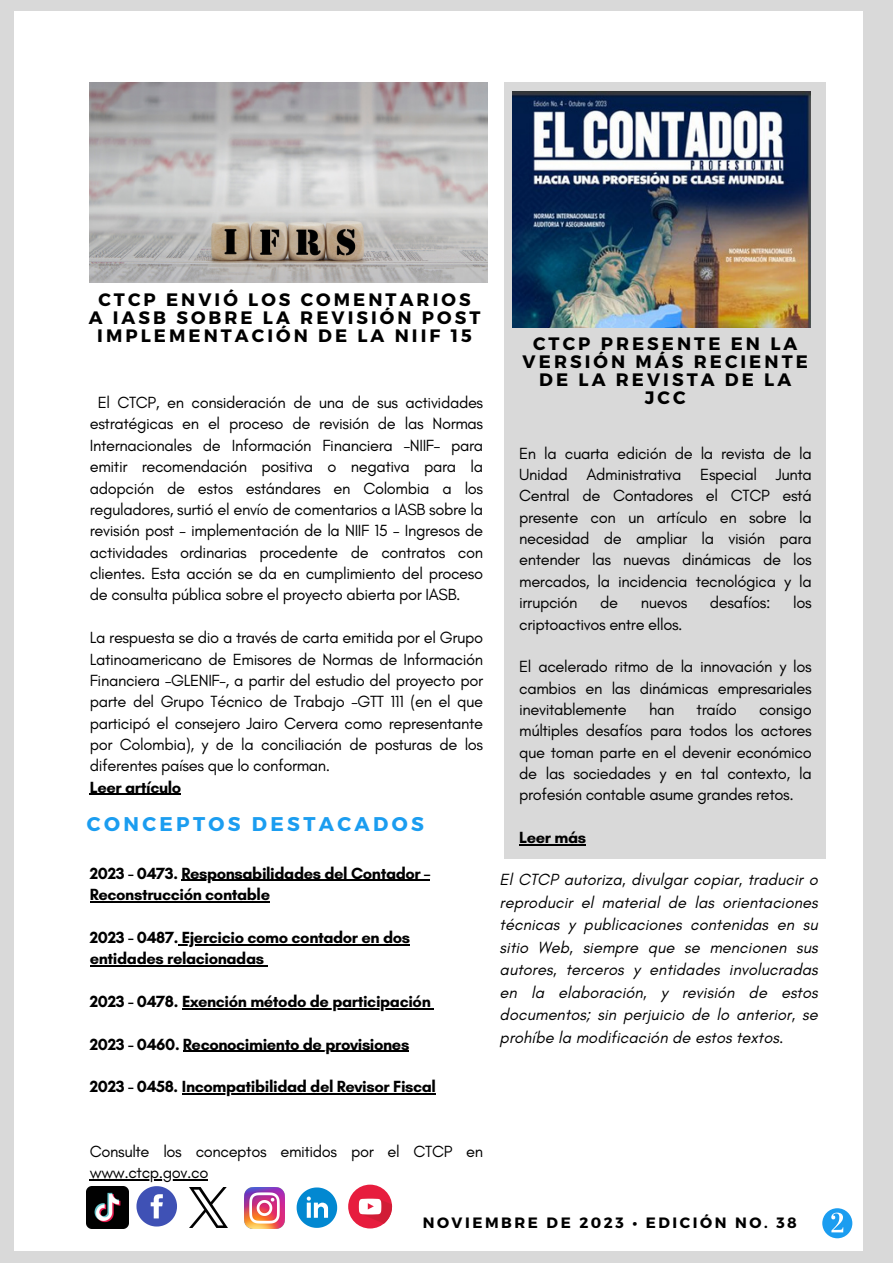
<style>
.page{position:relative;width:893px;height:1264px;background:#fff}
.page>*{position:absolute;margin:0;border:0;box-sizing:border-box;transform-origin:0 0}
.t1{font:700 19.8px "Montserrat";letter-spacing:.17em;color:#1b9df0}
.t2{font:700 18px/18px "Montserrat";letter-spacing:.17em;color:#000;text-align:center}
.t3{font:16.5px/21.3px "Glacial Indifference";letter-spacing:-.025em;color:#000;text-align:justify}
.t4{font:italic 16.5px/22.5px "Glacial Indifference";color:#000;text-align:justify}
.t5{font:700 16.5px/21.3px "Glacial Indifference";letter-spacing:-.025em;color:#000}
.t6{font:700 15px "Montserrat";letter-spacing:.17em;color:#000}
</style>
<div class="page">
<div style="left:0;top:0;width:892px;height:1262px;background:#d9d9d9"></div>
<div style="left:15px;top:11px;width:847px;height:1239px;background:#fff"></div>
<div style="left:504px;top:82px;width:321px;height:776px;background:#d9d9d9"></div>
<img style="left:512px;top:91px;width:298px;height:236px">
<img style="left:89px;top:82px;width:398px;height:200px">
<svg style="left:822px;top:1208px;width:30px;height:30px"></svg>
<svg style="left:136px;top:1186px;width:41px;height:40px"></svg>
<img style="left:244px;top:1187px;width:41px;height:41px">
<svg style="left:296px;top:1187px;width:41px;height:40px"></svg>
<div style="left:348px;top:1184px;width:44px;height:44px;background:#e71d3e;border-radius:50%"></div>
<svg style="left:359px;top:1198px;width:33px;height:25px"></svg>
<img style="left:87px;top:1186px;width:42px;height:42px">
<img style="left:189px;top:1187px;width:38px;height:40px">
<hr style="left:519px;top:844px;width:66px;height:1px;background:#000">
<hr style="left:181px;top:879px;width:249px;height:2px;background:#000">
<hr style="left:90px;top:901px;width:180px;height:1px;background:#000">
<hr style="left:182px;top:944px;width:228px;height:1px;background:#000">
<hr style="left:90px;top:965px;width:174px;height:1px;background:#000">
<hr style="left:182px;top:1008px;width:248px;height:1px;background:#000">
<hr style="left:183px;top:1050px;width:226px;height:1px;background:#000">
<hr style="left:182px;top:1093px;width:253px;height:1px;background:#000">
<hr style="left:90px;top:1178px;width:118px;height:2px;background:#000">
<hr style="left:90px;top:793px;width:91px;height:2px;background:#000">
<p class="t2" style="left:89px;top:290px;width:393px">CTCP ENVIÓ LOS COMENTARIOS<br>A IASB SOBRE LA REVISIÓN POST<br>IMPLEMENTACIÓN DE LA NIIF 15</p>
<p class="t3" style="left:90px;top:392px;width:395px;text-indent:8px">El CTCP, en consideración de una de sus actividades estratégicas en el proceso de revisión de las Normas Internacionales de Información Financiera –NIIF– para emitir recomendación positiva o negativa para la adopción de estos estándares en Colombia a los reguladores, surtió el envío de comentarios a IASB sobre la revisión post – implementación de la NIIF 15 – Ingresos de actividades ordinarias procedente de contratos con clientes. Esta acción se da en cumplimiento del proceso de consulta pública sobre el proyecto abierta por IASB.</p>
<p class="t3" style="left:90px;top:626px;width:395px">La respuesta se dio a través de carta emitida por el Grupo Latinoamericano de Emisores de Normas de Información Financiera –GLENIF–, a partir del estudio del proyecto por parte del Grupo Técnico de Trabajo –GTT 111 (en el que participó el consejero Jairo Cervera como representante por Colombia), y de la conciliación de posturas de los diferentes países que lo conforman.</p>
<p class="t5" style="left:90px;top:776px;width:93px">Leer artículo</p>
<p class="t1" style="left:87px;top:811px;width:338px">CONCEPTOS DESTACADOS</p>
<p class="t5" style="left:90px;top:862px;width:342px">2023 - 0473. Responsabilidades del Contador –<br>Reconstrucción contable</p>
<p class="t5" style="left:90px;top:926px;width:322px">2023 - 0487. Ejercicio como contador en dos entidades relacionadas</p>
<p class="t5" style="left:90px;top:990px;width:342px">2023 - 0478. Exención método de participación</p>
<p class="t5" style="left:90px;top:1033px;width:321px">2023 - 0460. Reconocimiento de provisiones</p>
<p class="t5" style="left:90px;top:1076px;width:348px">2023 - 0458. Incompatibilidad del Revisor Fiscal</p>
<p class="t2" style="left:522px;top:333px;width:287px">CTCP PRESENTE EN LA<br>VERSIÓN MÁS RECIENTE<br>DE LA REVISTA DE LA<br>JCC</p>
<p class="t3" style="left:519px;top:442px;width:294px">En la cuarta edición de la revista de la Unidad Administrativa Especial Junta Central de Contadores el CTCP está presente con un artículo en sobre la necesidad de ampliar la visión para entender las nuevas dinámicas de los mercados, la incidencia tecnológica y la irrupción</p>
<p class="t3" style="left:600px;top:591px;width:19px">de</p>
<p class="t3" style="left:640px;top:591px;width:48px">nuevos</p>
<p class="t3" style="left:709px;top:591px;width:62px">desafíos:</p>
<p class="t3" style="left:793px;top:591px;width:20px">los</p>
<p class="t3" style="left:519px;top:613px;width:165px">criptoactivos entre ellos.</p>
<p class="t3" style="left:519px;top:655px;width:294px">El acelerado ritmo de la innovación y los cambios en las dinámicas empresariales inevitablemente</p>
<p class="t3" style="left:649px;top:698px;width:27px">han</p>
<p class="t3" style="left:696px;top:698px;width:42px">traído</p>
<p class="t3" style="left:519px;top:698px;width:294px;text-indent:240px">consigo múltiples desafíos para todos los actores que toman parte en el devenir económico de las sociedades y en tal contexto, la profesión contable asume grandes retos.</p>
<p class="t5" style="left:519px;top:826px;width:68px">Leer más</p>
<p class="t4" style="left:499px;top:868px;width:319px">El CTCP autoriza, divulgar copiar, traducir o reproducir el material de las orientaciones técnicas y publicaciones contenidas en su sitio Web, siempre que se mencionen sus autores, terceros y entidades involucradas en la elaboración, y revisión de estos documentos; sin perjuicio de lo anterior, se prohíbe la modificación de estos textos.</p>
<p class="t3" style="left:90px;top:1140px;width:395px">Consulte los conceptos emitidos por el CTCP en www.ctcp.gov.co</p>
<p class="t6" style="left:422px;top:1212px;width:375px">NOVIEMBRE DE 2023 • EDICIÓN NO. 38</p>
</div>
